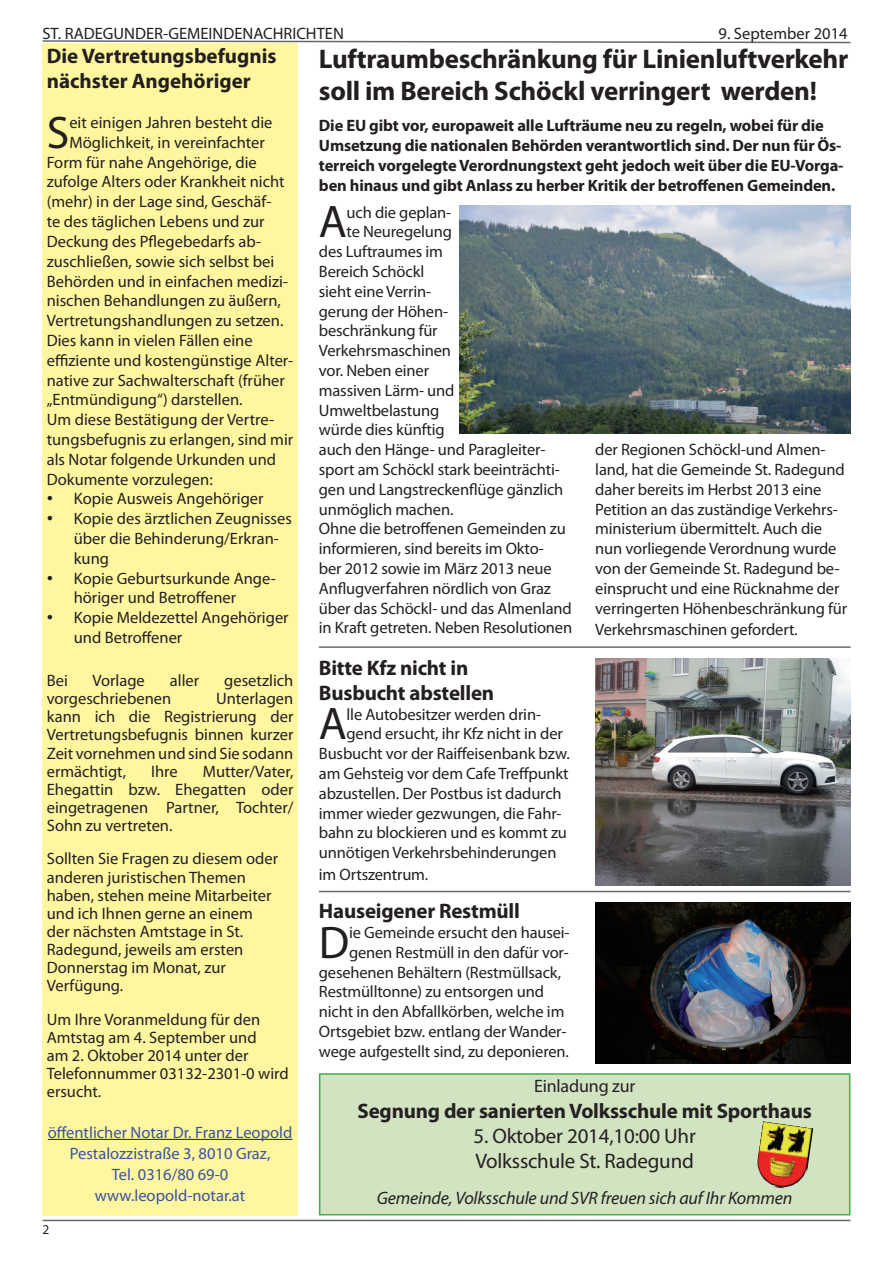
<style>
.page{position:relative;width:893px;height:1263px;background:#fff}
.page>*{position:absolute;margin:0;border:0;box-sizing:border-box;transform-origin:0 0}
.t1{font:45.9px "Myriad Pro";color:#231f20}
.t2{font:700 27px/32.4px "Myriad Pro";letter-spacing:-.01em;color:#231f20}
.t3{font:700 21px/25.2px "Myriad Pro";letter-spacing:-.01em;color:#231f20}
.t4{font:21px/25.2px "Myriad Pro";letter-spacing:-.01em;color:#231f20}
.t5{font:italic 18px "Myriad Pro";letter-spacing:-.01em;color:#231f20}
.t6{font:18px "Myriad Pro";letter-spacing:-.01em;color:#231f20}
.t7{font:16.5px/18.1px "Myriad Pro";letter-spacing:-.005em;color:#231f20}
.t8{font:700 16.5px/19.8px "Myriad Pro";letter-spacing:-.01em;color:#231f20}
.t9{font:16.5px/21px "Myriad Pro";color:#3853a3;text-align:center}
.t10{font:13.5px "Myriad Pro";color:#231f20}
.s1{font-family:"Times New Roman";font-size:18px}
</style>
<div class="page">
<hr style="left:43px;top:1220px;width:807px;height:1px;background:#67676a">
<svg style="left:42px;top:40px;width:809px;height:4px"></svg>
<div style="left:43px;top:43px;width:255px;height:1172px;background:#fff7a0"></div>
<hr style="left:48px;top:1139px;width:244px;height:1px;background:#231f20">
<hr style="left:319px;top:646px;width:531px;height:2px;background:#67676a">
<img style="left:595px;top:902px;width:255px;height:161px">
<hr style="left:319px;top:891px;width:531px;height:1px;background:#67676a">
<img style="left:459px;top:205px;width:391px;height:229px">
<div style="left:320px;top:1074px;width:530px;height:141px;background:#d2e3c1"></div>
<div style="left:319px;top:1073px;width:531px;height:142px;border:2px solid #40ae49"></div>
<img style="left:595px;top:659px;width:255px;height:226px">
<img style="left:756px;top:1121px;width:57px;height:68px">
<p class="t7" style="left:43px;top:24px;width:303px">ST. RADEGUNDER-GEMEINDENACHRICHTEN</p>
<p class="t7" style="left:719px;top:24px;width:131px">9. September 2014</p>
<p class="t3" style="left:47px;top:43px;width:231px">Die Vertretungsbefugnis nächster Angehöriger</p>
<h1 class="t1" style="left:47px;top:104px;width:24px">S</h1>
<p class="t7" style="left:69px;top:113px;width:205px">eit einigen Jahren besteht die</p>
<p class="t7" style="left:69px;top:133px;width:197px">Möglichkeit, in vereinfachter</p>
<p class="t7" style="left:47px;top:153px;width:212px">Form für nahe Angehörige, die</p>
<p class="t7" style="left:47px;top:173px;width:239px">zufolge Alters oder Krankheit nicht</p>
<p class="t7" style="left:47px;top:192px;width:226px">(mehr) in der Lage sind, Geschäf-</p>
<p class="t7" style="left:47px;top:212px;width:219px">te des täglichen Lebens und zur</p>
<p class="t7" style="left:47px;top:232px;width:216px">Deckung des Pflegebedarfs ab-</p>
<p class="t7" style="left:47px;top:252px;width:229px">zuschließen, sowie sich selbst bei</p>
<p class="t7" style="left:47px;top:272px;width:243px">Behörden und in einfachen medizi-</p>
<p class="t7" style="left:47px;top:291px;width:236px">nischen Behandlungen zu äußern,</p>
<p class="t7" style="left:47px;top:311px;width:238px">Vertretungshandlungen zu setzen.</p>
<p class="t7" style="left:47px;top:331px;width:207px">Dies kann in vielen Fällen eine</p>
<p class="t7" style="left:47px;top:351px;width:248px">effiziente und kostengünstige Alter-</p>
<p class="t7" style="left:47px;top:371px;width:240px">native zur Sachwalterschaft (früher</p>
<p class="t7" style="left:47px;top:390px;width:197px">„Entmündigung“) darstellen.</p>
<p class="t7" style="left:47px;top:410px;width:229px">Um diese Bestätigung der Vertre-</p>
<p class="t7" style="left:47px;top:430px;width:248px">tungsbefugnis zu erlangen, sind mir</p>
<p class="t7" style="left:47px;top:450px;width:231px">als Notar folgende Urkunden und</p>
<p class="t7" style="left:47px;top:470px;width:168px">Dokumente vorzulegen:</p>
<p class="t7" style="left:47px;top:489px;width:218px"><span class="s1">•</span> Kopie Ausweis Angehöriger</p>
<p class="t7" style="left:74px;top:508px;width:220px;line-height:19.8px;text-indent:-27px"><span class="s1">•</span> Kopie des ärztlichen Zeugnisses über die Behinderung/Erkran&shy;kung</p>
<p class="t7" style="left:74px;top:568px;width:204px;line-height:19.8px;text-indent:-27px"><span class="s1">•</span> Kopie Geburtsurkunde Ange&shy;höriger und Betroffener</p>
<p class="t7" style="left:74px;top:607px;width:216px;line-height:19.8px;text-indent:-27px"><span class="s1">•</span> Kopie Meldezettel Angehöriger und Betroffener</p>
<p class="t7" style="left:47px;top:671px;width:23px">Bei</p>
<p class="t7" style="left:92px;top:671px;width:54px">Vorlage</p>
<p class="t7" style="left:170px;top:671px;width:31px">aller</p>
<p class="t7" style="left:224px;top:671px;width:71px">gesetzlich</p>
<p class="t7" style="left:47px;top:689px;width:126px">vorgeschriebenen</p>
<p class="t7" style="left:47px;top:689px;width:248px;text-align:justify;text-indent:169px">Unterlagen kann ich die Registrierung der Vertretungsbefugnis binnen kurzer Zeit vornehmen und sind Sie sodann ermächtigt,</p>
<p class="t7" style="left:151px;top:762px;width:28px">Ihre</p>
<p class="t7" style="left:47px;top:762px;width:248px;text-align:justify;text-indent:156px">Mutter/Vater, Ehegattin bzw. Ehegatten oder eingetragenen Partner, Tochter/ Sohn zu vertreten.</p>
<p class="t7" style="left:47px;top:849px;width:233px">Sollten Sie Fragen zu diesem oder anderen juristischen Themen haben, stehen meine Mitarbeiter und ich Ihnen gerne an einem der nächsten Amtstage in St.<br>Radegund, jeweils am ersten<br>Donnerstag im Monat, zur<br>Verfügung.</p>
<p class="t7" style="left:47px;top:1010px;width:244px">Um Ihre Voranmeldung für den<br>Amtstag am 4. September und<br>am 2. Oktober 2014 unter der<br>Telefonnummer 03132-2301-0 wird ersucht.</p>
<p class="t9" style="left:48px;top:1121px;width:246px">öffentlicher Notar Dr. Franz Leopold<br>Pestalozzistraße 3, 8010 Graz,<br>Tel. 0316/80 69-0 www.leopold-notar.at</p>
<p class="t10" style="left:43px;top:1221px;width:8px">2</p>
<h2 class="t2" style="left:319px;top:42px;width:531px">Luftraumbeschränkung für Linienluftverkehr soll im Bereich Schöckl verringert werden!</h2>
<p class="t8" style="left:319px;top:115px;width:526px">Die EU gibt vor, europaweit alle Lufträume neu zu regeln, wobei für die Umsetzung die nationalen Behörden verantwortlich sind. Der nun für Ös&shy;terreich vorgelegte Verordnungstext geht jedoch weit über die EU-Vorga&shy;ben hinaus und gibt Anlass zu herber Kritik der betroffenen Gemeinden.</p>
<h1 class="t1" style="left:319px;top:194px;width:30px">A</h1>
<p class="t7" style="left:347px;top:203px;width:106px">uch die geplan-</p>
<p class="t7" style="left:347px;top:223px;width:107px">te Neuregelung</p>
<p class="t7" style="left:319px;top:242px;width:126px">des Luftraumes im</p>
<p class="t7" style="left:319px;top:262px;width:107px">Bereich Schöckl</p>
<p class="t7" style="left:319px;top:282px;width:114px">sieht eine Verrin-</p>
<p class="t7" style="left:319px;top:302px;width:131px">gerung der Höhen-</p>
<p class="t7" style="left:319px;top:322px;width:120px">beschränkung für</p>
<p class="t7" style="left:319px;top:341px;width:134px">Verkehrsmaschinen</p>
<p class="t7" style="left:319px;top:361px;width:112px">vor. Neben einer</p>
<p class="t7" style="left:319px;top:381px;width:137px">massiven Lärm- und</p>
<p class="t7" style="left:319px;top:401px;width:122px">Umweltbelastung</p>
<p class="t7" style="left:319px;top:421px;width:127px">würde dies künftig</p>
<p class="t7" style="left:319px;top:440px;width:228px">auch den Hänge- und Paragleiter-</p>
<p class="t7" style="left:319px;top:460px;width:242px">sport am Schöckl stark beeinträchti-</p>
<p class="t7" style="left:319px;top:480px;width:246px">gen und Langstreckenflüge gänzlich</p>
<p class="t7" style="left:319px;top:500px;width:136px">unmöglich machen.</p>
<p class="t7" style="left:319px;top:520px;width:248px">Ohne die betroffenen Gemeinden zu</p>
<p class="t7" style="left:319px;top:539px;width:226px">informieren, sind bereits im Okto-</p>
<p class="t7" style="left:319px;top:559px;width:234px">ber 2012 sowie im März 2013 neue</p>
<p class="t7" style="left:319px;top:579px;width:234px">Anflugverfahren nördlich von Graz</p>
<p class="t7" style="left:319px;top:599px;width:254px">über das Schöckl- und das Almenland</p>
<p class="t7" style="left:319px;top:619px;width:255px">in Kraft getreten. Neben Resolutionen</p>
<p class="t7" style="left:595px;top:439px;width:253px;line-height:19.8px">der Regionen Schöckl-und Almen&shy;land, hat die Gemeinde St. Radegund daher bereits im Herbst 2013 eine Petition an das zuständige Verkehrs&shy;ministerium übermittelt. Auch die nun vorliegende Verordnung wurde von der Gemeinde St. Radegund be&shy;einsprucht und eine Rücknahme der verringerten Höhenbeschränkung für</p>
<p class="t7" style="left:595px;top:620px;width:204px">Verkehrsmaschinen gefordert.</p>
<p class="t3" style="left:319px;top:654px;width:177px">Bitte Kfz nicht in<br>Busbucht abstellen</p>
<h1 class="t1" style="left:319px;top:696px;width:30px">A</h1>
<p class="t7" style="left:347px;top:705px;width:196px">lle Autobesitzer werden drin-</p>
<p class="t7" style="left:347px;top:724px;width:218px">gend ersucht, ihr Kfz nicht in der</p>
<p class="t7" style="left:319px;top:744px;width:252px">Busbucht vor der Raiffeisenbank bzw.</p>
<p class="t7" style="left:319px;top:764px;width:251px">am Gehsteig vor dem Cafe Treffpunkt</p>
<p class="t7" style="left:319px;top:784px;width:244px">abzustellen. Der Postbus ist dadurch</p>
<p class="t7" style="left:319px;top:804px;width:244px">immer wieder gezwungen, die Fahr-</p>
<p class="t7" style="left:319px;top:823px;width:250px">bahn zu blockieren und es kommt zu</p>
<p class="t7" style="left:319px;top:843px;width:239px">unnötigen Verkehrsbehinderungen</p>
<p class="t7" style="left:319px;top:865px;width:111px">im Ortszentrum.</p>
<p class="t3" style="left:319px;top:898px;width:202px">Hauseigener Restmüll</p>
<h1 class="t1" style="left:319px;top:914px;width:32px">D</h1>
<p class="t7" style="left:349px;top:923px;width:222px">ie Gemeinde ersucht den hausei-</p>
<p class="t7" style="left:349px;top:943px;width:221px">genen Restmüll in den dafür vor-</p>
<p class="t7" style="left:319px;top:963px;width:244px">gesehenen Behältern (Restmüllsack,</p>
<p class="t7" style="left:319px;top:982px;width:227px">Restmülltonne) zu entsorgen und</p>
<p class="t7" style="left:319px;top:1002px;width:247px">nicht in den Abfallkörben, welche im</p>
<p class="t7" style="left:319px;top:1022px;width:249px">Ortsgebiet bzw. entlang der Wander-</p>
<p class="t7" style="left:319px;top:1042px;width:251px">wege aufgestellt sind, zu deponieren.</p>
<p class="t6" style="left:534px;top:1075px;width:103px">Einladung zur</p>
<p class="t3" style="left:357px;top:1097px;width:456px">Segnung der sanierten Volksschule mit Sporthaus</p>
<p class="t4" style="left:473px;top:1123px;width:224px">5. Oktober 2014,10:00 Uhr<br>Volksschule St. Radegund</p>
<p class="t5" style="left:377px;top:1187px;width:417px">Gemeinde, Volksschule und SVR freuen sich auf Ihr Kommen</p>
</div>
